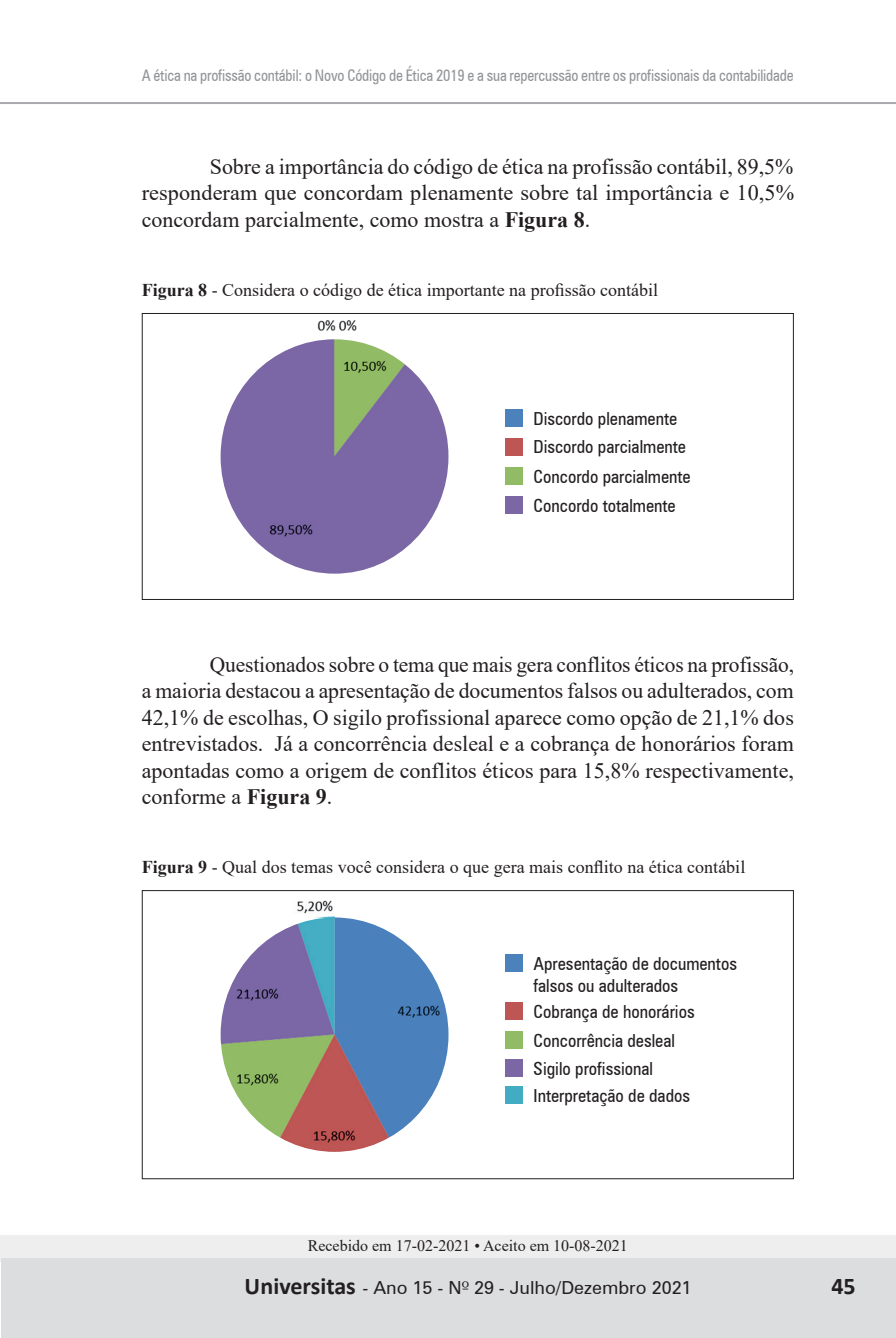
<style>
.page{position:relative;width:896px;height:1338px;background:#fff}
.page>*{position:absolute;margin:0;border:0;box-sizing:border-box;transform-origin:0 0}
.t1{font:700 24px "Calibri";color:#231f20}
.t2{font:22px/26.4px "Times New Roman";color:#231f20;text-align:justify}
.t3{font:condensed 18px/28.8px "Zurich BT";color:#231f20}
.t4{font:18px "Times New Roman";color:#231f20}
.t5{font:18px "Zurich BT";color:#231f20}
.t6{font:condensed 16px "Zurich BT";letter-spacing:-.01em;color:#939598;scale:.95 1}
.t7{font:16px "Times New Roman";color:#231f20}
.s1{font-weight:700}
.s2{font-family:"Zurich BT";font-weight:400;font-size:18px}
.s3{font-family:"Zapf Humanist 601 BT"}
</style>
<div class="page">
<div style="left:0;top:1235px;width:896px;height:27px;background:#eeeeef"></div>
<div style="left:1px;top:1259px;width:895px;height:79px;background:#dcdddf"></div>
<hr style="left:0;top:102px;width:896px;height:2px;background:#a8a9ad">
<img style="left:297px;top:900px;width:37px;height:17px">
<img style="left:317px;top:320px;width:40px;height:11px">
<img style="left:221px;top:339px;width:227px;height:235px">
<div style="left:505px;top:410px;width:17px;height:17px;background:#4c82bc"></div>
<div style="left:505px;top:438px;width:17px;height:17px;background:#bd5655"></div>
<div style="left:505px;top:468px;width:17px;height:17px;background:#91bc65"></div>
<div style="left:505px;top:496px;width:17px;height:17px;background:#7b67a4"></div>
<img style="left:221px;top:917px;width:227px;height:235px">
<div style="left:505px;top:1060px;width:17px;height:17px;background:#7b67a4"></div>
<div style="left:505px;top:1031px;width:17px;height:17px;background:#91bc65"></div>
<div style="left:505px;top:955px;width:17px;height:17px;background:#4c82bc"></div>
<div style="left:505px;top:1003px;width:17px;height:17px;background:#bd5655"></div>
<div style="left:505px;top:1087px;width:17px;height:17px;background:#41acc2"></div>
<p class="t6" style="left:142px;top:65px;width:688px">A ética na profissão contábil: o Novo Código de Ética 2019 e a sua repercussão entre os profissionais da contabilidade</p>
<p class="t2" style="left:142px;top:153px;width:654px;text-indent:68px">Sobre a importância do código de ética na profissão contábil, 89,5% responderam que concordam plenamente sobre tal importância e 10,5% concordam parcialmente, como mostra a <span class="s1">Figura 8</span>.</p>
<p class="t4" style="left:142px;top:277px;width:518px"><span class="s1">Figura 8</span> - Considera o código de ética importante na profissão contábil</p>
<p class="t3" style="left:533px;top:404px;width:159px">Discordo plenamente<br>Discordo parcialmente<br>Concordo parcialmente<br>Concordo totalmente</p>
<p class="t2" style="left:142px;top:651px;width:654px;text-indent:68px">Questionados sobre o tema que mais gera conflitos éticos na profissão, a maioria destacou a apresentação de documentos falsos ou adulterados, com 42,1% de escolhas, O sigilo profissional aparece como opção de 21,1% dos entrevistados. Já a concorrência desleal e a cobrança de honorários foram apontadas como a origem de conflitos éticos para 15,8% respectivamente, conforme a <span class="s1">Figura 9</span>.</p>
<p class="t4" style="left:142px;top:854px;width:605px"><span class="s1">Figura 9</span> - Qual dos temas você considera o que gera mais conflito na ética contábil</p>
<p class="t3" style="left:533px;top:953px;width:205px;line-height:21.6px">Apresentação de documentos falsos ou adulterados</p>
<p class="t3" style="left:533px;top:997px;width:163px">Cobrança de honorários</p>
<p class="t3" style="left:533px;top:1026px;width:143px">Concorrência desleal</p>
<p class="t3" style="left:533px;top:1054px;width:121px">Sigilo profissional</p>
<p class="t3" style="left:533px;top:1081px;width:158px">Interpretação de dados</p>
<p class="t7" style="left:308px;top:1235px;width:322px">Recebido em 17-02-2021 • Aceito em 10-08-2021</p>
<p class="t5" style="left:474px;top:1277px;width:219px">29 - Julho/Dezembro 2021</p>
<p class="t1" style="left:832px;top:1270px;width:26px">45</p>
<p class="t1" style="left:244px;top:1271px;width:113px">UUniversitas</p>
<p class="t1" style="left:271px;top:1271px;width:163px">niversitas<span class="s2">- Ano 15</span></p>
<p class="t5" style="left:372px;top:1277px;width:311px">- Ano 2 - N<span class="s3">º</span> 3 - Julho/Dezembro 20 9</p>
</div>
